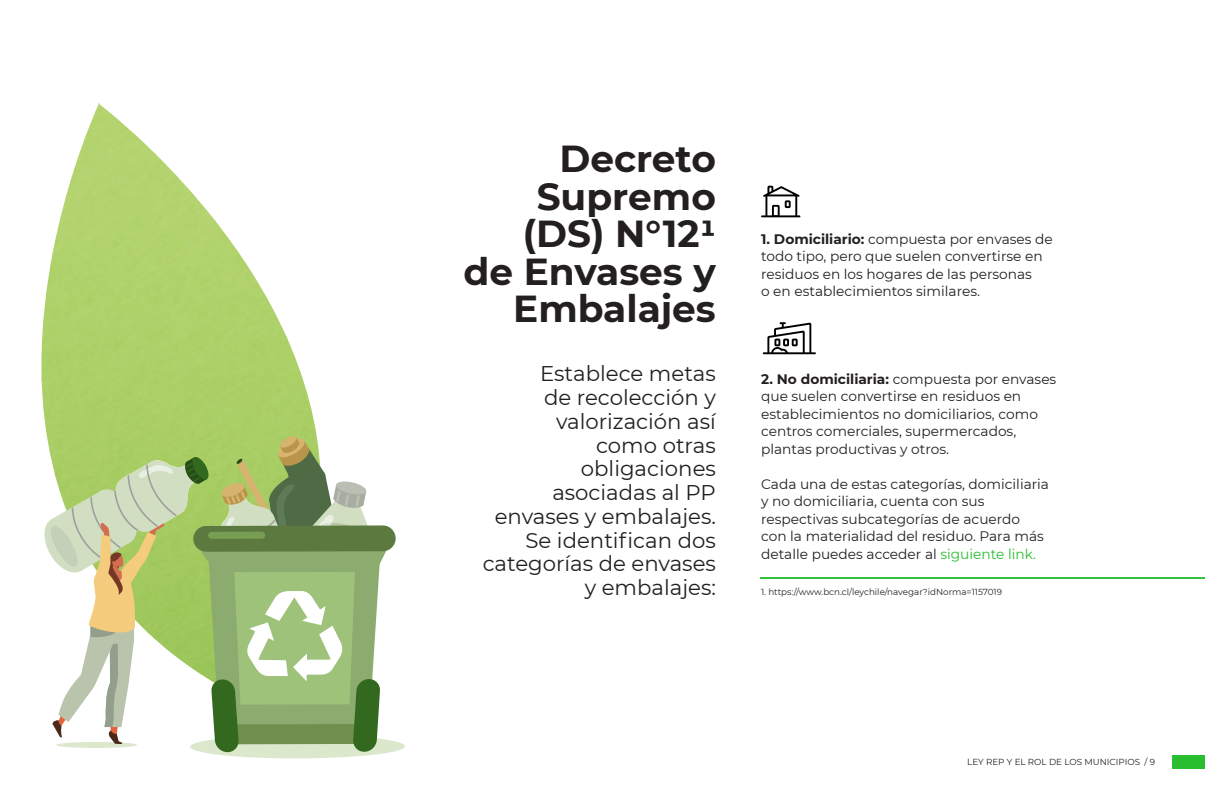
<style>
.page{position:relative;width:1205px;height:798px;background:#fff}
.page>*{position:absolute;margin:0;border:0;box-sizing:border-box;transform-origin:0 0}
.t1{font:700 37.5px/37.5px "Montserrat";color:#231f20;text-align:right}
.t2{font:21.25px/23.8px "Montserrat";color:#231f20;text-align:right}
.t3{font:13.75px/17.5px "Montserrat";color:#231f20}
.t4{font:8.75px "Montserrat";color:#231f20}
.s1{font-weight:700}
.s2{color:#29bd30}
</style>
<div class="page">
<div style="left:1172px;top:755px;width:33px;height:13px;background:#29bd30"></div>
<hr style="left:760px;top:576px;width:445px;height:2px;background:#29bd30">
<img style="left:74px;top:103px;width:81px;height:65px">
<img style="left:53px;top:168px;width:102px;height:267px">
<img style="left:155px;top:153px;width:59px;height:282px">
<div style="left:41px;top:252px;width:107px;height:183px;background:#aed16a"></div>
<img style="left:214px;top:219px;width:71px;height:216px">
<div style="left:42px;top:376px;width:44px;height:59px;background:#abcf67"></div>
<img style="left:285px;top:334px;width:32px;height:101px">
<div style="left:190px;top:734px;width:215px;height:24px;background:#dbe8cc;border-radius:50%"></div>
<svg style="left:44px;top:435px;width:352px;height:316px"></svg>
<svg style="left:761px;top:185px;width:40px;height:32px"></svg>
<svg style="left:762px;top:322px;width:54px;height:32px"></svg>
<h1 class="t1" style="left:463px;top:138px;width:254px">Decreto<br>Supremo (DS) N°121<br>de Envases y<br>Embalajes</h1>
<h2 class="t2" style="left:483px;top:361px;width:235px">Establece metas<br>de recolección y valorización así<br>como otras obligaciones asociadas al PP envases y embalajes.<br>Se identifican dos categorías de envases y embalajes:</h2>
<p class="t3" style="left:761px;top:229px;width:293px"><span class="s1">1. Domiciliario:</span> compuesta por envases de todo tipo, pero que suelen convertirse en residuos en los hogares de las personas<br>o en establecimientos similares.</p>
<p class="t3" style="left:761px;top:369px;width:297px"><span class="s1">2. No domiciliaria:</span> compuesta por envases que suelen convertirse en residuos en establecimientos no domiciliarios, como centros comerciales, supermercados, plantas productivas y otros.</p>
<p class="t3" style="left:761px;top:474px;width:289px">Cada una de estas categorías, domiciliaria y no domiciliaria, cuenta con sus respectivas subcategorías de acuerdo con la materialidad del residuo. Para más detalle puedes acceder al <span class="s2">siguiente link.</span></p>
<p class="t4" style="left:761px;top:585px;width:242px">1. https://www.bcn.cl/leychile/navegar?idNorma=1157019</p>
<p class="t4" style="left:967px;top:755px;width:189px">LEY REP Y EL ROL DE LOS MUNICIPIOS / 9</p>
</div>
